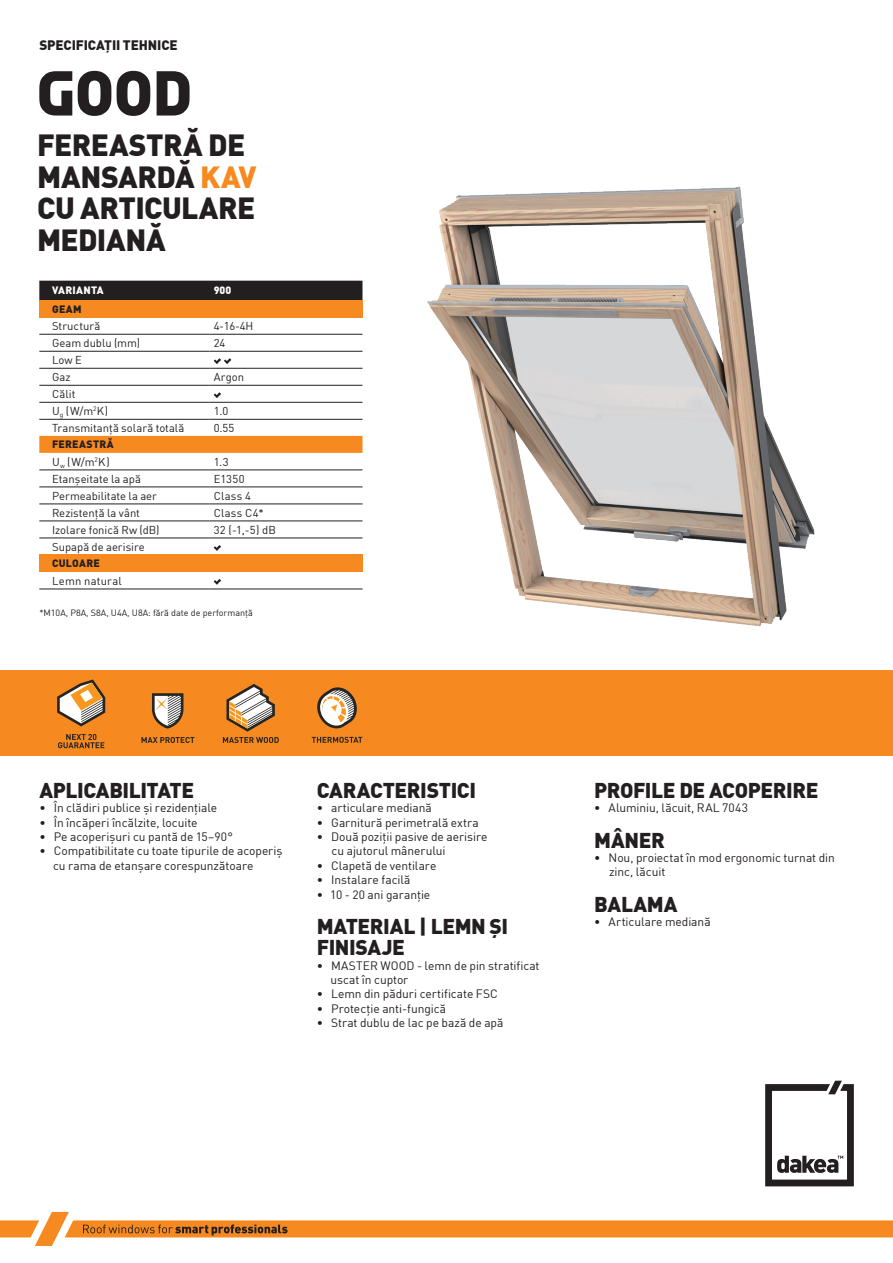
<style>
.page{position:relative;width:893px;height:1263px;background:#fff}
.page>*{position:absolute;margin:0;border:0;box-sizing:border-box;transform-origin:0 0}
.t1{font:900 30px/31.5px "DIN Offc Pro";letter-spacing:-.015em;color:#231f20}
.t2{font:900 21px/21px "DIN Offc Pro";letter-spacing:-.02em;color:#231f20}
.t3{font:900 13.5px "DIN Offc Pro";letter-spacing:-.01em;color:#231f20}
.t4{font:12px/14.4px "DIN Offc Pro";letter-spacing:-.005em;color:#231f20}
.t5{font:11.25px/17px "DIN Offc Pro";color:#231f20}
.t6{font:900 10.5px "DIN Offc Pro";letter-spacing:.03em;color:#231f20}
.t7{font:900 10.5px "DIN Offc Pro";letter-spacing:.02em;color:#fff}
.t8{font:9px "DIN Offc Pro";color:#231f20}
.s1{color:#f6891f}
</style>
<div class="page">
<svg style="left:765px;top:1081px;width:89px;height:105px"></svg>
<svg style="left:0;top:1212px;width:893px;height:34px"></svg>
<div style="left:0;top:671px;width:893px;height:85px;background:#f6891f"></div>
<img style="left:427px;top:186px;width:388px;height:441px">
<svg style="left:57px;top:679px;width:48px;height:47px"></svg>
<svg style="left:58px;top:734px;width:46px;height:14px"></svg>
<svg style="left:152px;top:693px;width:31px;height:36px"></svg>
<svg style="left:141px;top:737px;width:53px;height:6px"></svg>
<svg style="left:223px;top:684px;width:56px;height:59px"></svg>
<svg style="left:312px;top:737px;width:50px;height:6px"></svg>
<svg style="left:317px;top:687px;width:40px;height:41px"></svg>
<div style="left:39px;top:281px;width:323px;height:19px;background:#231f20"></div>
<div style="left:39px;top:300px;width:323px;height:17px;background:#f6891f"></div>
<div style="left:39px;top:436px;width:323px;height:17px;background:#f6891f"></div>
<div style="left:39px;top:555px;width:323px;height:17px;background:#f6891f"></div>
<hr style="left:39px;top:470px;width:170px;height:1px;background:#231f20">
<hr style="left:209px;top:470px;width:153px;height:1px;background:#231f20">
<hr style="left:39px;top:487px;width:170px;height:1px;background:#231f20">
<hr style="left:209px;top:487px;width:153px;height:1px;background:#231f20">
<hr style="left:39px;top:504px;width:170px;height:1px;background:#231f20">
<hr style="left:209px;top:504px;width:153px;height:1px;background:#231f20">
<hr style="left:39px;top:521px;width:170px;height:1px;background:#231f20">
<hr style="left:209px;top:521px;width:153px;height:1px;background:#231f20">
<hr style="left:39px;top:538px;width:170px;height:1px;background:#231f20">
<hr style="left:39px;top:589px;width:170px;height:1px;background:#231f20">
<hr style="left:209px;top:589px;width:153px;height:1px;background:#231f20">
<hr style="left:39px;top:334px;width:170px;height:1px;background:#231f20">
<hr style="left:209px;top:334px;width:153px;height:1px;background:#231f20">
<hr style="left:39px;top:351px;width:170px;height:1px;background:#231f20">
<hr style="left:209px;top:351px;width:153px;height:1px;background:#231f20">
<hr style="left:39px;top:368px;width:170px;height:1px;background:#231f20">
<hr style="left:209px;top:368px;width:153px;height:1px;background:#231f20">
<hr style="left:39px;top:385px;width:170px;height:1px;background:#231f20">
<hr style="left:209px;top:385px;width:153px;height:1px;background:#231f20">
<hr style="left:39px;top:402px;width:170px;height:1px;background:#231f20">
<hr style="left:209px;top:402px;width:153px;height:1px;background:#231f20">
<hr style="left:39px;top:419px;width:170px;height:1px;background:#231f20">
<hr style="left:209px;top:419px;width:153px;height:1px;background:#231f20">
<hr style="left:209px;top:538px;width:153px;height:1px;background:#231f20">
<svg style="left:214px;top:358px;width:17px;height:6px"></svg>
<svg style="left:214px;top:392px;width:7px;height:6px"></svg>
<svg style="left:214px;top:545px;width:7px;height:6px"></svg>
<svg style="left:214px;top:579px;width:7px;height:6px"></svg>
<svg style="left:78px;top:71px;width:33px;height:45px"></svg>
<svg style="left:117px;top:71px;width:33px;height:45px"></svg>
<svg style="left:157px;top:71px;width:33px;height:45px"></svg>
<svg style="left:39px;top:71px;width:33px;height:45px"></svg>
<p class="t3" style="left:39px;top:33px;width:140px">SPECIFICAŢII TEHNICE</p>
<h1 class="t1" style="left:37px;top:125px;width:221px">FEREASTRĂ DE<br>MANSARDĂ <span class="s1">KAV<br></span>CU ARTICULARE<br>MEDIANĂ</h1>
<p class="t7" style="left:52px;top:282px;width:53px">VARIANTA</p>
<p class="t7" style="left:214px;top:282px;width:19px">900</p>
<p class="t6" style="left:52px;top:300px;width:31px">GEAM</p>
<p class="t5" style="left:52px;top:316px;width:50px">Structură</p>
<p class="t5" style="left:214px;top:316px;width:41px">4-16-4H</p>
<p class="t5" style="left:52px;top:333px;width:90px">Geam dublu (mm)</p>
<p class="t5" style="left:214px;top:333px;width:13px">24</p>
<p class="t5" style="left:52px;top:350px;width:31px">Low E<br>Gaz</p>
<p class="t5" style="left:214px;top:367px;width:32px">Argon</p>
<p class="t5" style="left:52px;top:384px;width:58px">Călit<br>U<sub>g</sub> (W/m<sup>2</sup>K)</p>
<p class="t5" style="left:214px;top:401px;width:16px">1.0</p>
<p class="t5" style="left:52px;top:418px;width:134px">Transmitanță solară totală</p>
<p class="t5" style="left:214px;top:418px;width:22px">0.55</p>
<p class="t6" style="left:52px;top:436px;width:63px">FEREASTRĂ</p>
<p class="t5" style="left:52px;top:452px;width:59px">U<sub>w</sub> (W/m<sup>2</sup>K)</p>
<p class="t5" style="left:214px;top:452px;width:16px">1.3</p>
<p class="t5" style="left:52px;top:469px;width:90px">Etanșeitate la apă</p>
<p class="t5" style="left:214px;top:469px;width:32px">E1350</p>
<p class="t5" style="left:52px;top:486px;width:106px">Permeabilitate la aer</p>
<p class="t5" style="left:214px;top:486px;width:39px">Class 4</p>
<p class="t5" style="left:52px;top:503px;width:89px">Rezistență la vânt</p>
<p class="t5" style="left:214px;top:503px;width:52px">Class C4*</p>
<p class="t5" style="left:52px;top:520px;width:109px">Izolare fonică Rw (dB)</p>
<p class="t5" style="left:214px;top:520px;width:64px">32 (-1,-5) dB</p>
<p class="t5" style="left:52px;top:537px;width:94px">Supapă de aerisire</p>
<p class="t6" style="left:52px;top:555px;width:49px">CULOARE</p>
<p class="t5" style="left:52px;top:571px;width:71px">Lemn natural</p>
<p class="t8" style="left:39px;top:606px;width:215px">*M10A, P8A, S8A, U4A, U8A: fără date de performanță</p>
<h2 class="t2" style="left:39px;top:777px;width:156px">APLICABILITATE</h2>
<p class="t4" style="left:39px;top:799px;width:179px">• În clădiri publice şi rezidenţiale</p>
<p class="t4" style="left:39px;top:814px;width:160px">• În încăperi încălzite, locuite</p>
<p class="t4" style="left:39px;top:828px;width:195px">• Pe acoperişuri cu pantă de 15–90°</p>
<p class="t4" style="left:53px;top:843px;width:231px;text-indent:-14px">• Compatibilitate cu toate tipurile de acoperiş cu rama de etanşare corespunzătoare</p>
<h2 class="t2" style="left:317px;top:777px;width:161px">CARACTERISTICI</h2>
<p class="t4" style="left:317px;top:799px;width:117px">• articulare mediană</p>
<p class="t4" style="left:317px;top:814px;width:163px">• Garnitură perimetrală extra</p>
<p class="t4" style="left:332px;top:828px;width:157px;text-indent:-15px">• Două poziții pasive de aerisire cu ajutorul mânerului</p>
<p class="t4" style="left:317px;top:857px;width:121px">• Clapetă de ventilare</p>
<p class="t4" style="left:317px;top:871px;width:95px">• Instalare facilă</p>
<p class="t4" style="left:317px;top:886px;width:115px">• 10 - 20 ani garanție</p>
<h2 class="t2" style="left:317px;top:913px;width:193px">MATERIAL | LEMN ȘI<br>FINISAJE</h2>
<p class="t4" style="left:330px;top:957px;width:211px;text-indent:-14px">• MASTER WOOD - lemn de pin stratificat uscat în cuptor</p>
<p class="t4" style="left:317px;top:985px;width:183px">• Lemn din păduri certificate FSC</p>
<p class="t4" style="left:317px;top:1000px;width:131px">• Protecție anti-fungică</p>
<p class="t4" style="left:317px;top:1014px;width:188px">• Strat dublu de lac pe bază de apă</p>
<h2 class="t2" style="left:594px;top:777px;width:226px">PROFILE DE ACOPERIRE</h2>
<p class="t4" style="left:594px;top:799px;width:155px">• Aluminiu, lăcuit, RAL 7043</p>
<h2 class="t2" style="left:594px;top:826px;width:72px">MÂNER</h2>
<p class="t4" style="left:609px;top:849px;width:227px;text-indent:-15px">• Nou, proiectat în mod ergonomic turnat din zinc, lăcuit</p>
<h2 class="t2" style="left:594px;top:891px;width:85px">BALAMA</h2>
<p class="t4" style="left:594px;top:913px;width:118px">• Articulare mediană</p>
</div>
